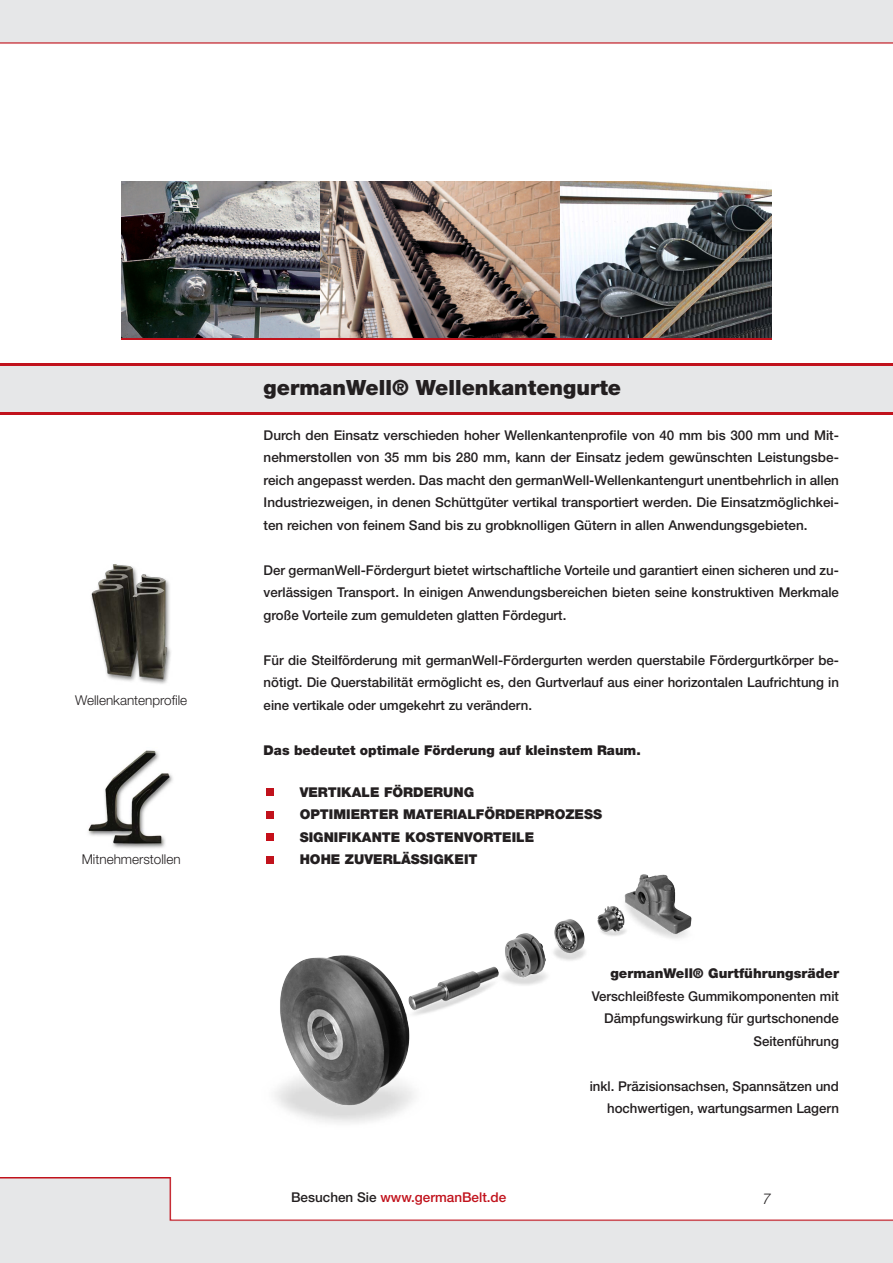
<style>
.page{position:relative;width:893px;height:1263px;background:#fff}
.page>*{position:absolute;margin:0;border:0;box-sizing:border-box;transform-origin:0 0}
.t1{font:900 21px "Helvetica Neue LT Pro";color:#231f20}
.t2{font:italic 300 15px "Helvetica Neue LT Pro";color:#231f20}
.t3{font:500 13.5px/22.5px "Helvetica Neue LT Pro";color:#231f20;text-align:justify}
.t4{font:900 13.5px "Helvetica Neue LT Pro";color:#231f20}
.t5{font:300 13.5px "Helvetica Neue LT Pro";color:#231f20}
.t6{font:500 13.5px "Helvetica Neue LT Pro";color:#c1121c}
.s1{color:#231f20}
</style>
<div class="page">
<img style="left:0;top:1177px;width:893px;height:86px">
<div style="left:0;top:0;width:893px;height:44px;background:#e6e7e8"></div>
<img style="left:0;top:364px;width:893px;height:50px">
<img style="left:91px;top:564px;width:80px;height:120px">
<img style="left:88px;top:750px;width:85px;height:98px">
<div style="left:266px;top:788px;width:8px;height:8px;background:#c1121c"></div>
<div style="left:266px;top:811px;width:8px;height:8px;background:#c1121c"></div>
<div style="left:266px;top:833px;width:8px;height:8px;background:#c60f19"></div>
<img style="left:121px;top:182px;width:651px;height:157px">
<img style="left:266px;top:856px;width:426px;height:267px">
<p class="t5" style="left:75px;top:692px;width:114px">Wellenkantenprofile</p>
<p class="t5" style="left:82px;top:851px;width:100px">Mitnehmerstollen</p>
<p class="t1" style="left:264px;top:375px;width:359px">germanWell® Wellenkantengurte</p>
<p class="t3" style="left:264px;top:423px;width:577px">Durch den Einsatz verschieden hoher Wellenkantenprofile von 40 mm bis 300 mm und Mit&shy;nehmerstollen von 35 mm bis 280 mm, kann der Einsatz jedem gewünschten Leistungsbe&shy;reich angepasst werden. Das macht den germanWell-Wellenkantengurt unentbehrlich in allen Industriezweigen, in denen Schüttgüter vertikal transportiert werden. Die Einsatzmöglichkei&shy;ten reichen von feinem Sand bis zu grobknolligen Gütern in allen Anwendungsgebieten.</p>
<p class="t3" style="left:264px;top:558px;width:577px">Der germanWell-Fördergurt bietet wirtschaftliche Vorteile und garantiert einen sicheren und zu&shy;verlässigen Transport. In einigen Anwendungsbereichen bieten seine konstruktiven Merkmale große Vorteile zum gemuldeten glatten Fördegurt.</p>
<p class="t3" style="left:264px;top:648px;width:577px">Für die Steilförderung mit germanWell-Fördergurten werden querstabile Fördergurtkörper be&shy;nötigt. Die Querstabilität ermöglicht es, den Gurtverlauf aus einer horizontalen Laufrichtung in eine vertikale oder umgekehrt zu verändern.</p>
<p class="t4" style="left:264px;top:742px;width:379px">Das bedeutet optimale Förderung auf kleinstem Raum.</p>
<p class="t4" style="left:300px;top:784px;width:176px">VERTIKALE FÖRDERUNG</p>
<p class="t4" style="left:300px;top:806px;width:304px">OPTIMIERTER MATERIALFÖRDERPROZESS</p>
<p class="t4" style="left:300px;top:829px;width:236px">SIGNIFIKANTE KOSTENVORTEILE</p>
<p class="t4" style="left:300px;top:851px;width:179px">HOHE ZUVERLÄSSIGKEIT</p>
<p class="t4" style="left:610px;top:965px;width:230px">germanWell® Gurtführungsräder</p>
<p class="t3" style="left:592px;top:985px;width:249px;text-align:right">Verschleißfeste Gummikomponenten mit<br>Dämpfungswirkung für gurtschonende<br>Seitenführung</p>
<p class="t3" style="left:590px;top:1075px;width:251px">inkl. Präzisionsachsen, Spannsätzen und</p>
<p class="t3" style="left:607px;top:1097px;width:233px">hochwertigen, wartungsarmen Lagern</p>
<p class="t6" style="left:291px;top:1189px;width:217px"><span class="s1">Besuchen Sie</span> www.germanBelt.de</p>
<p class="t2" style="left:762px;top:1189px;width:10px">7</p>
</div>
